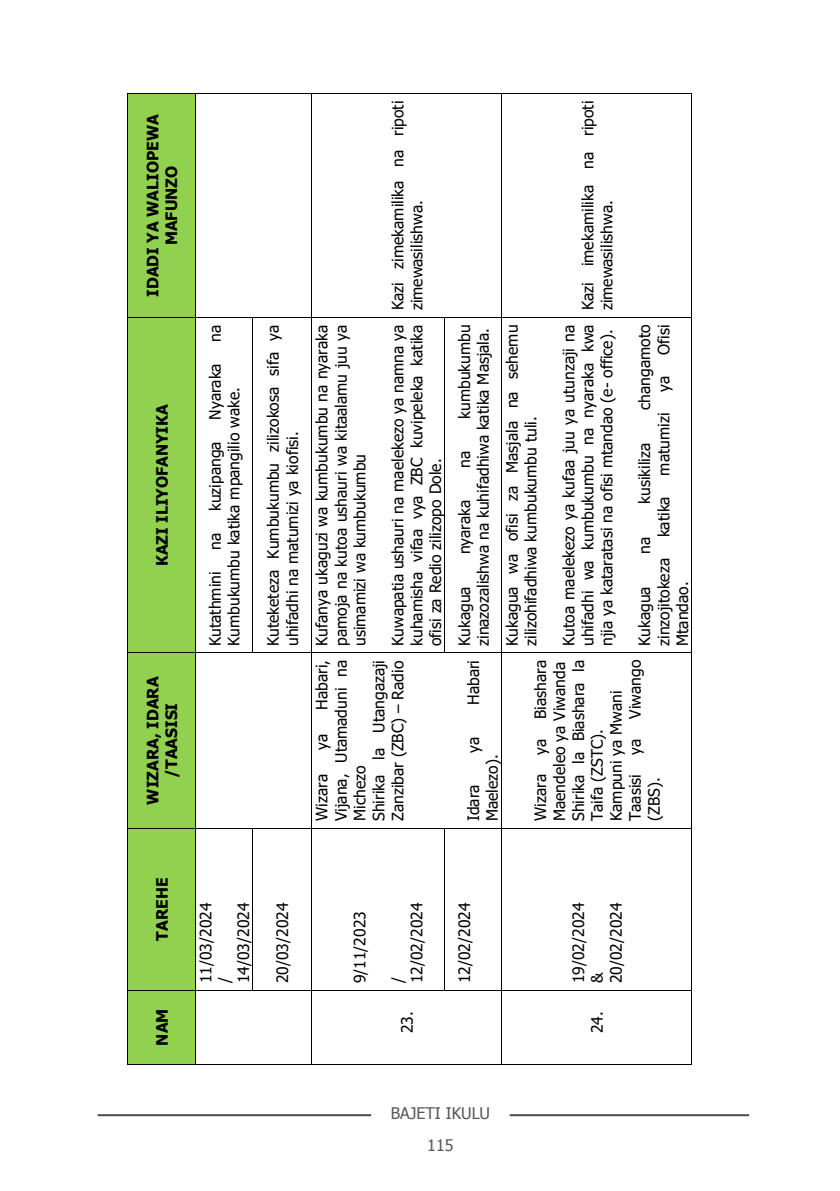
<style>
.page{position:relative;width:840px;height:1191px;background:#fff}
.page>*{position:absolute;margin:0;border:0;box-sizing:border-box;transform-origin:0 0}
.t1{font:16px/31.6px "Tahoma";color:#57585a;text-align:center}
.t2{font:15.6px/19px "Tahoma";color:#000}
.t3{font:700 15.6px/18.8px "Tahoma";color:#000;text-align:center}
</style>
<div class="page">
<hr style="left:98px;top:1114px;width:273px;height:2px;background:#231f20">
<hr style="left:509px;top:1114px;width:239px;height:2px;background:#231f20">
<div style="left:128px;top:990px;width:67px;height:73px;background:#92d050"></div>
<div style="left:128px;top:828px;width:67px;height:161px;background:#92d050"></div>
<div style="left:128px;top:653px;width:67px;height:175px;background:#92d050"></div>
<div style="left:128px;top:318px;width:67px;height:334px;background:#92d050"></div>
<div style="left:128px;top:94px;width:67px;height:223px;background:#92d050"></div>
<hr style="left:127px;top:990px;width:1px;height:73px;background:#000">
<hr style="left:127px;top:828px;width:1px;height:161px;background:#000">
<hr style="left:127px;top:653px;width:1px;height:175px;background:#000">
<hr style="left:127px;top:318px;width:1px;height:334px;background:#000">
<hr style="left:127px;top:94px;width:1px;height:223px;background:#000">
<hr style="left:128px;top:1063px;width:67px;height:1px;background:#000">
<hr style="left:128px;top:989px;width:67px;height:1px;background:#000">
<hr style="left:128px;top:828px;width:67px;height:1px;background:#000">
<hr style="left:128px;top:652px;width:67px;height:1px;background:#000">
<hr style="left:128px;top:317px;width:67px;height:1px;background:#000">
<hr style="left:128px;top:93px;width:67px;height:1px;background:#000">
<hr style="left:195px;top:990px;width:1px;height:73px;background:#000">
<hr style="left:195px;top:828px;width:1px;height:161px;background:#000">
<hr style="left:195px;top:653px;width:1px;height:175px;background:#000">
<hr style="left:195px;top:318px;width:1px;height:334px;background:#000">
<hr style="left:195px;top:94px;width:1px;height:223px;background:#000">
<hr style="left:195px;top:1063px;width:57px;height:1px;background:#000">
<hr style="left:195px;top:989px;width:57px;height:1px;background:#000">
<hr style="left:195px;top:828px;width:57px;height:1px;background:#000">
<hr style="left:195px;top:652px;width:57px;height:1px;background:#000">
<hr style="left:195px;top:317px;width:57px;height:1px;background:#000">
<hr style="left:195px;top:93px;width:57px;height:1px;background:#000">
<hr style="left:252px;top:828px;width:1px;height:161px;background:#000">
<hr style="left:252px;top:318px;width:1px;height:334px;background:#000">
<hr style="left:253px;top:1063px;width:58px;height:1px;background:#000">
<hr style="left:253px;top:989px;width:58px;height:1px;background:#000">
<hr style="left:253px;top:828px;width:58px;height:1px;background:#000">
<hr style="left:253px;top:652px;width:58px;height:1px;background:#000">
<hr style="left:253px;top:317px;width:58px;height:1px;background:#000">
<hr style="left:253px;top:93px;width:58px;height:1px;background:#000">
<hr style="left:311px;top:990px;width:1px;height:73px;background:#000">
<hr style="left:311px;top:828px;width:1px;height:161px;background:#000">
<hr style="left:311px;top:653px;width:1px;height:175px;background:#000">
<hr style="left:311px;top:318px;width:1px;height:334px;background:#000">
<hr style="left:311px;top:94px;width:1px;height:223px;background:#000">
<hr style="left:311px;top:1063px;width:133px;height:1px;background:#000">
<hr style="left:311px;top:989px;width:133px;height:1px;background:#000">
<hr style="left:311px;top:828px;width:133px;height:1px;background:#000">
<hr style="left:311px;top:652px;width:133px;height:1px;background:#000">
<hr style="left:311px;top:317px;width:133px;height:1px;background:#000">
<hr style="left:311px;top:93px;width:133px;height:1px;background:#000">
<hr style="left:444px;top:828px;width:1px;height:161px;background:#000">
<hr style="left:444px;top:318px;width:1px;height:334px;background:#000">
<hr style="left:445px;top:1063px;width:56px;height:1px;background:#000">
<hr style="left:445px;top:989px;width:56px;height:1px;background:#000">
<hr style="left:445px;top:828px;width:56px;height:1px;background:#000">
<hr style="left:445px;top:652px;width:56px;height:1px;background:#000">
<hr style="left:445px;top:317px;width:56px;height:1px;background:#000">
<hr style="left:445px;top:93px;width:56px;height:1px;background:#000">
<hr style="left:501px;top:990px;width:1px;height:73px;background:#000">
<hr style="left:501px;top:828px;width:1px;height:161px;background:#000">
<hr style="left:501px;top:653px;width:1px;height:175px;background:#000">
<hr style="left:501px;top:318px;width:1px;height:334px;background:#000">
<hr style="left:501px;top:94px;width:1px;height:223px;background:#000">
<hr style="left:502px;top:1063px;width:189px;height:1px;background:#000">
<hr style="left:691px;top:990px;width:1px;height:73px;background:#000">
<hr style="left:502px;top:989px;width:189px;height:1px;background:#000">
<hr style="left:691px;top:828px;width:1px;height:161px;background:#000">
<hr style="left:502px;top:828px;width:189px;height:1px;background:#000">
<hr style="left:691px;top:653px;width:1px;height:175px;background:#000">
<hr style="left:502px;top:652px;width:189px;height:1px;background:#000">
<hr style="left:691px;top:318px;width:1px;height:334px;background:#000">
<hr style="left:502px;top:317px;width:189px;height:1px;background:#000">
<hr style="left:691px;top:94px;width:1px;height:223px;background:#000">
<hr style="left:502px;top:93px;width:189px;height:1px;background:#000">
<p class="t3" style="left:144px;top:297px;width:184px;rotate:-90deg">IDADI YA WALIOPEWA<br>MAFUNZO</p>
<p class="t3" style="left:153px;top:566px;width:164px;rotate:-90deg">KAZI ILIYOFANYIKA</p>
<p class="t3" style="left:144px;top:804px;width:130px;rotate:-90deg">WIZARA, IDARA /TAASISI</p>
<p class="t2" style="left:206px;top:341px;width:18px;rotate:-90deg">na</p>
<p class="t2" style="left:206px;top:420px;width:58px;rotate:-90deg">Nyaraka</p>
<p class="t2" style="left:225px;top:646px;width:260px;rotate:-90deg">Kumbukumbu katika mpangilio wake.</p>
<p class="t2" style="left:206px;top:511px;width:71px;rotate:-90deg">kuzipanga</p>
<p class="t2" style="left:206px;top:550px;width:18px;rotate:-90deg">na</p>
<p class="t2" style="left:206px;top:646px;width:76px;rotate:-90deg">Kutathmini</p>
<p class="t2" style="left:264px;top:646px;width:323px;rotate:-90deg">Kuteketeza Kumbukumbu zilizokosa sifa ya uhifadhi na matumizi ya kiofisi.</p>
<p class="t2" style="left:389px;top:310px;width:211px;rotate:-90deg">Kazi zimekamilika na ripoti zimewasilishwa.</p>
<p class="t2" style="left:313px;top:646px;width:323px;text-align:justify;rotate:-90deg">Kufanya ukaguzi wa kumbukumbu na nyaraka pamoja na kutoa ushauri wa kitaalamu juu ya usimamizi wa kumbukumbu</p>
<p class="t2" style="left:389px;top:646px;width:323px;text-align:justify;rotate:-90deg">Kuwapatia ushauri na maelekezo ya namna ya kuhamisha vifaa vya ZBC kuvipeleka katika ofisi za Redio zilizopo Dole.</p>
<p class="t2" style="left:313px;top:821px;width:163px;text-indent:111px;rotate:-90deg">Habari,<br>Vijana, Utamaduni na<br>Michezo<br>Shirika la Utangazaji<br>Zanzibar (ZBC) – Radio</p>
<p class="t2" style="left:313px;top:750px;width:18px;rotate:-90deg">ya</p>
<p class="t2" style="left:313px;top:821px;width:48px;rotate:-90deg">Wizara</p>
<p class="t2" style="left:455px;top:646px;width:323px;text-align:right;rotate:-90deg">kumbukumbu<br>zinazozalishwa na kuhifadhiwa katika Masjala.</p>
<p class="t2" style="left:455px;top:468px;width:18px;rotate:-90deg">na</p>
<p class="t2" style="left:455px;top:554px;width:56px;rotate:-90deg">nyaraka</p>
<p class="t2" style="left:455px;top:646px;width:61px;rotate:-90deg">Kukagua</p>
<p class="t2" style="left:578px;top:310px;width:211px;rotate:-90deg">Kazi imekamilika na ripoti zimewasilishwa.</p>
<p class="t2" style="left:503px;top:646px;width:323px;rotate:-90deg">Kukagua wa ofisi za Masjala na sehemu zilizohifadhiwa kumbukumbu tuli.</p>
<p class="t2" style="left:560px;top:646px;width:323px;text-align:justify;rotate:-90deg">Kutoa maelekezo ya kufaa juu ya utunzaji na uhifadhi wa kumbukumbu na nyaraka kwa njia ya kataratasi na ofisi mtandao (e- office).</p>
<p class="t2" style="left:635px;top:410px;width:87px;rotate:-90deg">changamoto</p>
<p class="t2" style="left:654px;top:355px;width:32px;rotate:-90deg">Ofisi</p>
<p class="t2" style="left:654px;top:392px;width:18px;rotate:-90deg">ya</p>
<p class="t2" style="left:654px;top:475px;width:64px;rotate:-90deg">matumizi</p>
<p class="t2" style="left:635px;top:503px;width:62px;rotate:-90deg">kusikiliza</p>
<p class="t2" style="left:654px;top:537px;width:42px;rotate:-90deg">katika</p>
<p class="t2" style="left:635px;top:553px;width:18px;rotate:-90deg">na</p>
<p class="t2" style="left:654px;top:646px;width:89px;rotate:-90deg">zinzojitokeza</p>
<p class="t2" style="left:673px;top:646px;width:66px;rotate:-90deg">Mtandao.</p>
<p class="t2" style="left:635px;top:646px;width:61px;rotate:-90deg">Kukagua</p>
<p class="t2" style="left:464px;top:705px;width:46px;rotate:-90deg">Habari</p>
<p class="t2" style="left:464px;top:752px;width:18px;rotate:-90deg">ya</p>
<p class="t2" style="left:483px;top:821px;width:68px;rotate:-90deg">Maelezo).</p>
<p class="t2" style="left:464px;top:821px;width:38px;rotate:-90deg">Idara</p>
<p class="t2" style="left:626px;top:718px;width:60px;rotate:-90deg">Viwango</p>
<p class="t2" style="left:531px;top:821px;width:163px;text-indent:102px;rotate:-90deg">Biashara<br>Maendeleo ya Viwanda<br>Shirika la Biashara la<br>Taifa (ZSTC).<br>Kampuni ya Mwani<br>Taasisi</p>
<p class="t2" style="left:626px;top:754px;width:18px;rotate:-90deg">ya</p>
<p class="t2" style="left:531px;top:754px;width:18px;rotate:-90deg">ya</p>
<p class="t2" style="left:531px;top:821px;width:48px;rotate:-90deg">Wizara</p>
<p class="t2" style="left:645px;top:821px;width:45px;rotate:-90deg">(ZBS).</p>
<p class="t3" style="left:153px;top:940px;width:64px;rotate:-90deg">TAREHE</p>
<p class="t3" style="left:153px;top:1045px;width:38px;rotate:-90deg">NAM</p>
<p class="t2" style="left:197px;top:983px;width:82px;rotate:-90deg">11/03/2024 /<br>14/03/2024</p>
<p class="t2" style="left:274px;top:983px;width:82px;rotate:-90deg">20/03/2024</p>
<p class="t2" style="left:351px;top:983px;width:73px;rotate:-90deg">9/11/2023</p>
<p class="t2" style="left:389px;top:983px;width:82px;rotate:-90deg">/<br>12/02/2024</p>
<p class="t2" style="left:398px;top:1033px;width:23px;rotate:-90deg">23.</p>
<p class="t2" style="left:455px;top:983px;width:82px;rotate:-90deg">12/02/2024</p>
<p class="t2" style="left:569px;top:983px;width:82px;rotate:-90deg">19/02/2024 &amp;<br>20/02/2024</p>
<p class="t2" style="left:588px;top:1033px;width:23px;rotate:-90deg">24.</p>
<p class="t1" style="left:390px;top:1097px;width:101px">BAJETI IKULU<br>115</p>
</div>
